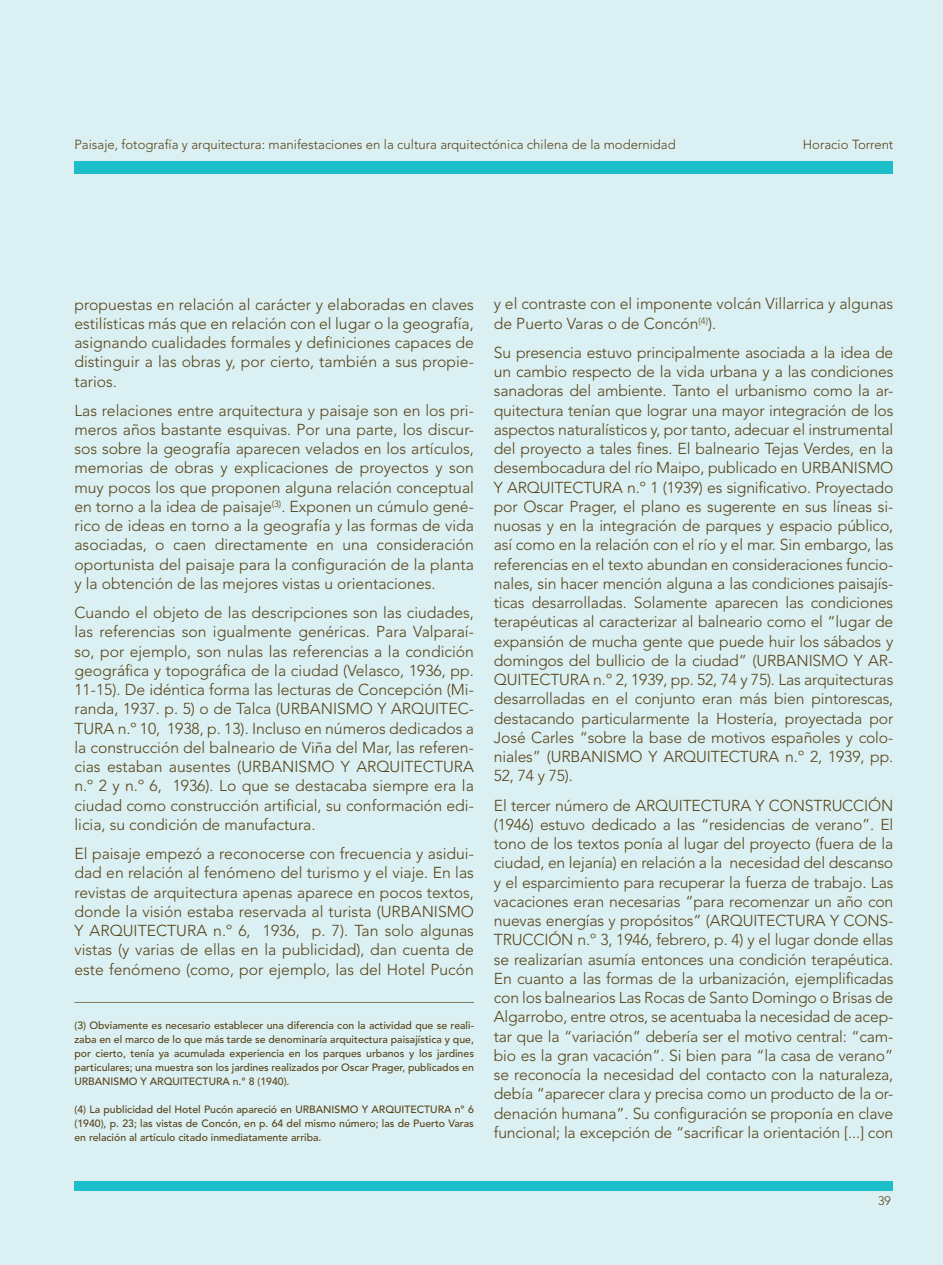
<style>
.page{position:relative;width:943px;height:1265px;background:#dbf0f2}
.page>*{position:absolute;margin:0;border:0;box-sizing:border-box;transform-origin:0 0}
.t1{font:300 15.75px/19.2px "Avenir LT Std";color:#574319;text-align:justify}
.t2{font:300 13.12px "Avenir LT Std";color:#574319}
.t3{font:300 12.25px "Avenir LT Std";color:#574319}
.t4{font:500 10.5px/14px "Avenir LT Std";color:#574319;text-align:justify}
</style>
<div class="page">
<div style="left:74px;top:161px;width:819px;height:12px;background:#1cbeca"></div>
<div style="left:74px;top:1181px;width:819px;height:10px;background:#1cbeca"></div>
<hr style="left:74px;top:1002px;width:400px;height:1px;background:#574319">
<p class="t2" style="left:74px;top:137px;width:603px">Paisaje, fotografía y arquitectura: manifestaciones en la cultura arquitectónica chilena de la modernidad</p>
<p class="t2" style="left:802px;top:137px;width:92px">Horacio Torrent</p>
<p class="t1" style="left:74px;top:295px;width:401px">propuestas en relación al carácter y elaboradas en claves estilísticas más que en relación con el lugar o la geografía, asignando cualidades formales y definiciones capaces de distinguir a las obras y, por cierto, también a sus propie&shy;tarios.</p>
<p class="t1" style="left:74px;top:401px;width:401px">Las relaciones entre arquitectura y paisaje son en los pri&shy;meros años bastante esquivas. Por una parte, los discur&shy;sos sobre la geografía aparecen velados en los artículos, memorias de obras y explicaciones de proyectos y son muy pocos los que proponen alguna relación conceptual en torno a la idea de paisaje<sup>(3)</sup>. Exponen un cúmulo gené&shy;rico de ideas en torno a la geografía y las formas de vida asociadas, o caen directamente en una consideración oportunista del paisaje para la configuración de la planta y la obtención de las mejores vistas u orientaciones.</p>
<p class="t1" style="left:74px;top:603px;width:401px">Cuando el objeto de las descripciones son las ciudades, las referencias son igualmente genéricas. Para Valparaí&shy;so, por ejemplo, son nulas las referencias a la condición geográfica y topográfica de la ciudad (Velasco, 1936, pp.<br>11-15). De idéntica forma las lecturas de Concepción (Mi&shy;randa, 1937. p. 5) o de Talca (URBANISMO Y ARQUITEC-TURA n.º 10, 1938, p. 13). Incluso en números dedicados a la construcción del balneario de Viña del Mar, las referen&shy;cias estaban ausentes (URBANISMO Y ARQUITECTURA n.º 2 y n.º 6, 1936). Lo que se destacaba siempre era la ciudad como construcción artificial, su conformación edi&shy;licia, su condición de manufactura.</p>
<p class="t1" style="left:74px;top:844px;width:401px">El paisaje empezó a reconocerse con frecuencia y asidui&shy;dad en relación al fenómeno del turismo y el viaje. En las revistas de arquitectura apenas aparece en pocos textos, donde la visión estaba reservada al turista (URBANISMO Y ARQUITECTURA n.º 6, 1936, p. 7). Tan solo algunas vistas (y varias de ellas en la publicidad), dan cuenta de este fenómeno (como, por ejemplo, las del Hotel Pucón</p>
<p class="t4" style="left:74px;top:1018px;width:401px">(3) Obviamente es necesario establecer una diferencia con la actividad que se reali&shy;zaba en el marco de lo que más tarde se denominaría arquitectura paisajística y que, por cierto, tenía ya acumulada experiencia en los parques urbanos y los jardines particulares; una muestra son los jardines realizados por Oscar Prager, publicados en URBANISMO Y ARQUITECTURA n.° 8 (1940).</p>
<p class="t4" style="left:74px;top:1102px;width:401px">(4) La publicidad del Hotel Pucón apareció en URBANISMO Y ARQUITECTURA n° 6 (1940), p. 23; las vistas de Concón, en p. 64 del mismo número; las de Puerto Varas en relación al artículo citado inmediatamente arriba.</p>
<p class="t1" style="left:494px;top:294px;width:401px">y el contraste con el imponente volcán Villarrica y algunas de Puerto Varas o de Concón<sup>(4)</sup>).</p>
<p class="t1" style="left:494px;top:343px;width:401px">Su presencia estuvo principalmente asociada a la idea de un cambio respecto de la vida urbana y a las condiciones sanadoras del ambiente. Tanto el urbanismo como la ar&shy;quitectura tenían que lograr una mayor integración de los aspectos naturalísticos y, por tanto, adecuar el instrumental del proyecto a tales fines. El balneario Tejas Verdes, en la desembocadura del río Maipo, publicado en URBANISMO Y ARQUITECTURA n.º 1 (1939) es significativo. Proyectado por Oscar Prager, el plano es sugerente en sus líneas si&shy;nuosas y en la integración de parques y espacio público, así como en la relación con el río y el mar. Sin embargo, las referencias en el texto abundan en consideraciones funcio&shy;nales, sin hacer mención alguna a las condiciones paisajís&shy;ticas desarrolladas. Solamente aparecen las condiciones terapéuticas al caracterizar al balneario como el “lugar de expansión de mucha gente que puede huir los sábados y domingos del bullicio de la ciudad” (URBANISMO Y AR-QUITECTURA n.º 2, 1939, pp. 52, 74 y 75). Las arquitecturas desarrolladas en el conjunto eran más bien pintorescas, destacando particularmente la Hostería, proyectada por José Carles “sobre la base de motivos españoles y colo&shy;niales” (URBANISMO Y ARQUITECTURA n.º 2, 1939, pp.<br>52, 74 y 75).</p>
<p class="t1" style="left:494px;top:796px;width:401px">El tercer número de ARQUITECTURA Y CONSTRUCCIÓN (1946) estuvo dedicado a las “residencias de verano”. El tono de los textos ponía al lugar del proyecto (fuera de la ciudad, en lejanía) en relación a la necesidad del descanso y el esparcimiento para recuperar la fuerza de trabajo. Las vacaciones eran necesarias “para recomenzar un año con nuevas energías y propósitos” (ARQUITECTURA Y CONS-TRUCCIÓN n.º 3, 1946, febrero, p. 4) y el lugar donde ellas se realizarían asumía entonces una condición terapéutica.<br>En cuanto a las formas de la urbanización, ejemplificadas con los balnearios Las Rocas de Santo Domingo o Brisas de Algarrobo, entre otros, se acentuaba la necesidad de acep&shy;tar que la “variación” debería ser el motivo central: “cam&shy;bio es la gran vacación”. Si bien para “la casa de verano” se reconocía la necesidad del contacto con la naturaleza, debía “aparecer clara y precisa como un producto de la or&shy;denación humana”. Su configuración se proponía en clave funcional; la excepción de “sacrificar la orientación [...] con</p>
<p class="t3" style="left:878px;top:1194px;width:14px">39</p>
</div>
